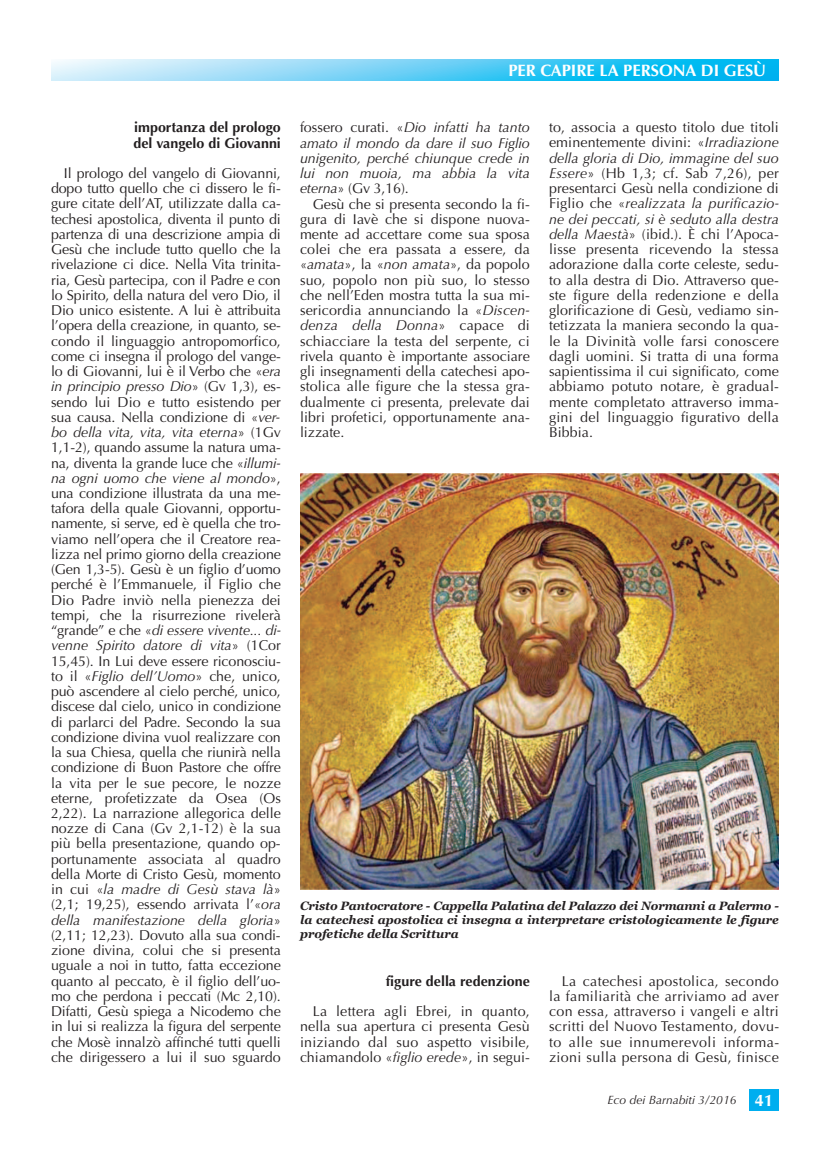
<style>
.page{position:relative;width:830px;height:1149px;background:#fff}
.page>*{position:absolute;margin:0;border:0;box-sizing:border-box;transform-origin:0 0}
.t1{font:700 16.5px "Optima";color:#fff}
.t2{font:14.25px/15.1px "Optima";letter-spacing:.01em;color:#231f20;text-align:justify}
.t3{font:italic 14.25px/15.1px "Optima";color:#231f20;text-align:justify}
.t4{font:700 14.25px/15.1px "Optima";color:#231f20}
.t5{font:italic 700 12px/14.2px "Georgia";color:#231f20;text-align:justify}
.t6{font:italic 12px "Optima";color:#231f20}
.s1{font-style:italic}
.s2{font-style:normal}
.s3{font-weight:700;font-style:normal;font-size:16.5px;color:#fff}
</style>
<div class="page">
<svg style="left:51px;top:60px;width:727px;height:21px;background:#65d0f5"></svg>
<div style="left:748px;top:1089px;width:30px;height:21px;background:#00aeef"></div>
<img style="left:300px;top:473px;width:478px;height:415px">
<p class="t4" style="left:133px;top:120px;width:149px">importanza del prologo del vangelo di Giovanni</p>
<p class="t2" style="left:51px;top:166px;width:231px;text-indent:13px">Il prologo del vangelo di Giovanni, dopo tutto quello che ci dissero le fi&shy;gure citate dell’AT, utilizzate dalla ca&shy;techesi apostolica, diventa il punto di partenza di una descrizione ampia di Gesù che include tutto quello che la rivelazione ci dice. Nella Vita trinita&shy;ria, Gesù partecipa, con il Padre e con lo Spirito, della natura del vero Dio, il Dio unico esistente. A lui è attribuita l’opera della creazione, in quanto, se&shy;condo il linguaggio antropomorfico, come ci insegna il prologo del vange&shy;lo di Giovanni, lui è il Verbo che «<span class="s1">era in principio presso Dio</span>» (Gv 1,3), es&shy;sendo lui Dio e tutto esistendo per sua causa. Nella condizione di «<span class="s1">ver&shy;bo della vita, vita, vita eterna</span>» (1Gv 1,1-2), quando assume la natura uma&shy;na, diventa la grande luce che «<span class="s1">illumi&shy;na ogni uomo che viene al mondo</span>», una condizione illustrata da una me&shy;tafora della quale Giovanni, opportu&shy;namente, si serve, ed è quella che tro&shy;viamo nell’opera che il Creatore rea&shy;lizza nel primo giorno della creazione (Gen 1,3-5). Gesù è un figlio d’uomo perché è l’Emmanuele, il Figlio che Dio Padre inviò nella pienezza dei tempi, che la risurrezione rivelerà “grande” e che «<span class="s1">di essere vivente... di&shy;venne Spirito datore di vita</span>» (1Cor 15,45). In Lui deve essere riconosciu&shy;to il «<span class="s1">Figlio dell’Uomo</span>» che, unico, può ascendere al cielo perché, unico, discese dal cielo, unico in condizione di parlarci del Padre. Secondo la sua condizione divina vuol realizzare con la sua Chiesa, quella che riunirà nella condizione di Buon Pastore che offre la vita per le sue pecore, le nozze eterne, profetizzate da Osea (Os 2,22). La narrazione allegorica delle nozze di Cana (Gv 2,1-12) è la sua più bella presentazione, quando op&shy;portunamente associata al quadro della Morte di Cristo Gesù, momento in cui «<span class="s1">la madre di Gesù stava là</span>» (2,1; 19,25), essendo arrivata l’«<span class="s1">ora della manifestazione della gloria</span>» (2,11; 12,23). Dovuto alla sua condi&shy;zione divina, colui che si presenta uguale a noi in tutto, fatta eccezione quanto al peccato, è il figlio dell’uo&shy;mo che perdona i peccati (Mc 2,10).<br>Difatti, Gesù spiega a Nicodemo che in lui si realizza la figura del serpente che Mosè innalzò affinché tutti quelli che dirigessero a lui il suo sguardo</p>
<p class="t1" style="left:508px;top:61px;width:259px">PER CAPIRE LA PERSONA DI GESÙ</p>
<p class="t3" style="left:300px;top:120px;width:231px"><span class="s2">fossero curati. «</span>Dio infatti ha tanto amato il mondo da dare il suo Figlio unigenito, perché chiunque crede in lui non muoia, ma abbia la vita eterna<span class="s2">» (Gv 3,16).</span></p>
<p class="t2" style="left:300px;top:196px;width:231px;text-indent:13px">Gesù che si presenta secondo la fi&shy;gura di Iavè che si dispone nuova&shy;mente ad accettare come sua sposa colei che era passata a essere, da «<span class="s1">amata</span>», la «<span class="s1">non amata</span>», da popolo suo, popolo non più suo, lo stesso che nell’Eden mostra tutta la sua mi&shy;sericordia annunciando la «<span class="s1">Discen&shy;denza della Donna</span>» capace di schiacciare la testa del serpente, ci rivela quanto è importante associare gli insegnamenti della catechesi apo&shy;stolica alle figure che la stessa gra&shy;dualmente ci presenta, prelevate dai libri profetici, opportunamente ana&shy;lizzate.</p>
<p class="t2" style="left:548px;top:120px;width:231px">to, associa a questo titolo due titoli eminentemente divini: «<span class="s1">Irradiazione della gloria di Dio, immagine del suo Essere</span>» (Hb 1,3; cf. Sab 7,26), per presentarci Gesù nella condizione di Figlio che «<span class="s1">realizzata la purificazio&shy;ne dei peccati, si è seduto alla destra della Maestà</span>» (ibid.). È chi l’Apoca&shy;lisse presenta ricevendo la stessa adorazione dalla corte celeste, sedu&shy;to alla destra di Dio. Attraverso que&shy;ste figure della redenzione e della glorificazione di Gesù, vediamo sin&shy;tetizzata la maniera secondo la qua&shy;le la Divinità volle farsi conoscere dagli uomini. Si tratta di una forma sapientissima il cui significato, come abbiamo potuto notare, è gradual&shy;mente completato attraverso imma&shy;gini del linguaggio figurativo della Bibbia.</p>
<p class="t5" style="left:300px;top:898px;width:480px">Cristo Pantocratore - Cappella Palatina del Palazzo dei Normanni a Palermo - la catechesi apostolica ci insegna a interpretare cristologicamente le figure profetiche della Scrittura</p>
<p class="t4" style="left:385px;top:973px;width:145px">figure della redenzione</p>
<p class="t2" style="left:300px;top:1003px;width:231px;text-indent:13px">La lettera agli Ebrei, in quanto, nella sua apertura ci presenta Gesù iniziando dal suo aspetto visibile, chiamandolo «<span class="s1">figlio erede</span>», in segui-</p>
<p class="t2" style="left:548px;top:972px;width:231px;text-indent:13px">La catechesi apostolica, secondo la familiarità che arriviamo ad aver con essa, attraverso i vangeli e altri scritti del Nuovo Testamento, dovu&shy;to alle sue innumerevoli informa&shy;zioni sulla persona di Gesù, finisce</p>
<p class="t6" style="left:607px;top:1092px;width:167px">Eco dei Barnabiti 3/2016 <span class="s3">41</span></p>
</div>
